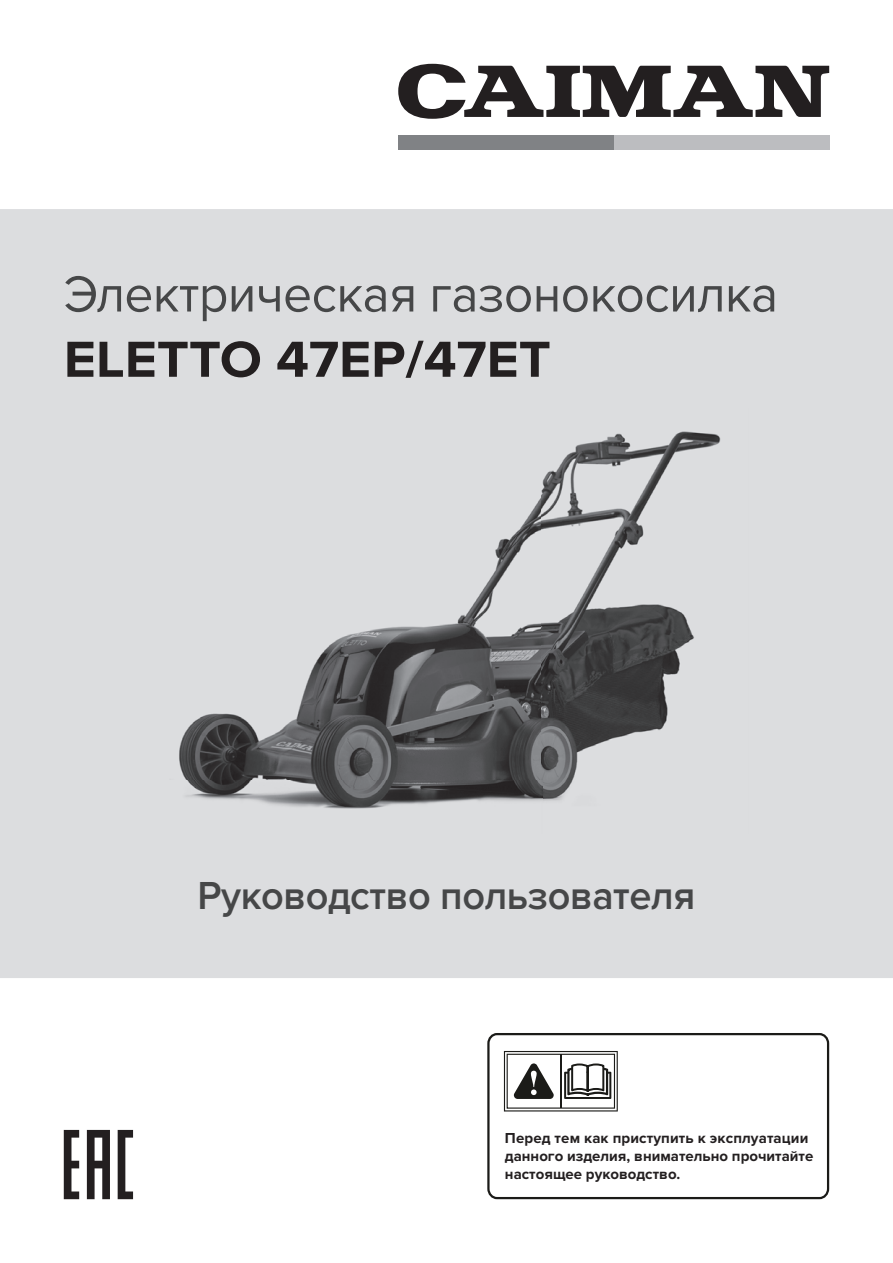
<style>
.page{position:relative;width:893px;height:1263px;background:#fff}
.page>*{position:absolute;margin:0;border:0;box-sizing:border-box;transform-origin:0 0}
.t1{font:52.5px "Proxima Nova";letter-spacing:-.01em;color:#464748}
.t2{font:700 52.5px "Proxima Nova";color:#231f20;scale:1.05 1}
.t3{font:600 40.5px "Proxima Nova";letter-spacing:-.01em;color:#464748}
.t4{font:700 15px/18px "Proxima Nova";color:#231f20}
</style>
<div class="page">
<div style="left:0;top:209px;width:893px;height:769px;background:#dcdddf"></div>
<svg style="left:64px;top:1130px;width:69px;height:69px"></svg>
<svg style="left:398px;top:64px;width:431px;height:55px"></svg>
<div style="left:399px;top:135px;width:215px;height:15px;background:#808285"></div>
<div style="left:614px;top:135px;width:215px;height:15px;background:#bcbdc0"></div>
<svg style="left:504px;top:1051px;width:114px;height:60px"></svg>
<div style="left:487px;top:1033px;width:342px;height:166px;border:2px solid #1b1b18;border-radius:9px"></div>
<img style="left:129px;top:409px;width:619px;height:425px">
<h1 class="t1" style="left:64px;top:264px;width:716px">Электрическая газонокосилка</h1>
<h1 class="t2" style="left:64px;top:329px;width:465px">ELETTO 47EP/47ET</h1>
<h2 class="t3" style="left:197px;top:873px;width:500px">Руководство пользователя</h2>
<p class="t4" style="left:505px;top:1129px;width:310px">Перед тем как приступить к эксплуатации данного изделия, внимательно прочитайте настоящее руководство.</p>
</div>
